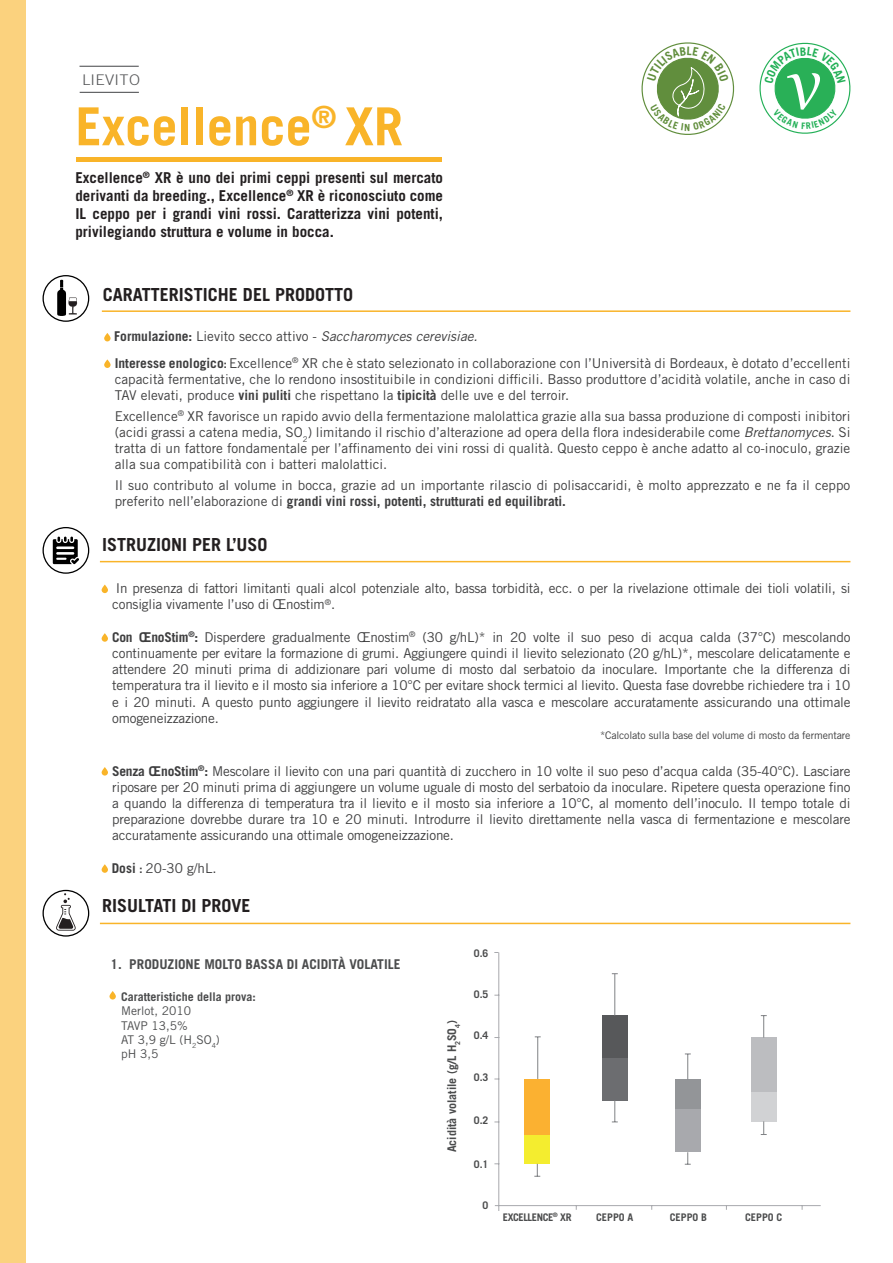
<style>
.page{position:relative;width:893px;height:1263px;background:#fff}
.page>*{position:absolute;margin:0;border:0;box-sizing:border-box;transform-origin:0 0}
.t1{font:700 52.5px "Trade Gothic LT Std";color:#f9b429}
.t2{font:700 18px "Trade Gothic LT Std";color:#231f20}
.t3{font:700 15px/18px "Trade Gothic LT Std";color:#231f20;text-align:justify}
.t4{font:300 14.7px "Trade Gothic LT Std";letter-spacing:.02em;color:#57585a;scale:1.12 1}
.t5{font:13.5px/16.2px "Trade Gothic LT Std";letter-spacing:-.015em;color:#3e3e3f;text-align:justify}
.t6{font:italic 13.5px "Trade Gothic LT Std";color:#3e3e3f}
.t7{font:700 13.5px "Trade Gothic LT Std";color:#4b4c4d}
.t8{font:700 12px "Trade Gothic LT Std";color:#4b4c4d}
.t9{font:12px "Trade Gothic LT Std";color:#4b4c4d}
.t10{font:10.5px "Trade Gothic LT Std";letter-spacing:-.015em;color:#3e3e3f}
.t11{font:700 10.5px "Trade Gothic LT Std";color:#4b4c4d}
.t12{font:700 10.5px "Trade Gothic LT Std";letter-spacing:-.04em;color:#4b4c4d}
.s1{font-weight:700;font-style:normal}
.s2{font-style:normal}
.s3{font-weight:700}
.s4{font-family:"Trade Gothic LT Std Bd Cn 20"}
.s5{font-style:italic}
</style>
<div class="page">
<div style="left:0;top:0;width:26px;height:1263px;background:#fbd27e"></div>
<svg style="left:104px;top:333px;width:7px;height:8px"></svg>
<svg style="left:104px;top:359px;width:7px;height:9px"></svg>
<svg style="left:43px;top:275px;width:46px;height:47px"></svg>
<hr style="left:102px;top:310px;width:748px;height:2px;background:#f9b429">
<div style="left:102px;top:585px;width:6px;height:8px;background:#f9b429;border-radius:3px"></div>
<svg style="left:102px;top:633px;width:6px;height:9px"></svg>
<svg style="left:102px;top:767px;width:6px;height:8px"></svg>
<svg style="left:102px;top:864px;width:6px;height:9px"></svg>
<svg style="left:43px;top:527px;width:46px;height:47px"></svg>
<hr style="left:100px;top:561px;width:750px;height:1px;background:#f9b429">
<hr style="left:100px;top:923px;width:750px;height:1px;background:#f9b429">
<svg style="left:43px;top:890px;width:46px;height:46px"></svg>
<hr style="left:498px;top:952px;width:1px;height:259px;background:#a8a9ad">
<hr style="left:495px;top:1205px;width:326px;height:1px;background:#a8a9ad">
<div style="left:524px;top:1134px;width:26px;height:30px;background:#f4ed2f"></div>
<div style="left:524px;top:1079px;width:26px;height:55px;background:#fbb131"></div>
<hr style="left:537px;top:1037px;width:1px;height:42px;background:#808285">
<svg style="left:534px;top:1164px;width:6px;height:13px"></svg>
<div style="left:602px;top:1015px;width:26px;height:43px;background:#57585a"></div>
<div style="left:602px;top:1058px;width:26px;height:42px;background:#6c6d70"></div>
<hr style="left:614px;top:974px;width:1px;height:41px;background:#808285">
<svg style="left:612px;top:1100px;width:6px;height:22px"></svg>
<div style="left:675px;top:1079px;width:26px;height:30px;background:#939598"></div>
<div style="left:675px;top:1109px;width:26px;height:43px;background:#a8a9ad"></div>
<svg style="left:685px;top:1053px;width:6px;height:26px"></svg>
<svg style="left:685px;top:1152px;width:6px;height:13px"></svg>
<div style="left:751px;top:1037px;width:26px;height:55px;background:#bcbdc0"></div>
<div style="left:751px;top:1092px;width:26px;height:29px;background:#d1d2d4"></div>
<svg style="left:761px;top:1015px;width:6px;height:22px"></svg>
<svg style="left:761px;top:1121px;width:6px;height:14px"></svg>
<svg style="left:109px;top:991px;width:7px;height:8px"></svg>
<hr style="left:76px;top:157px;width:366px;height:4px;background:#f9b429">
<hr style="left:80px;top:66px;width:59px;height:1px;background:#57585a">
<hr style="left:80px;top:92px;width:59px;height:1px;background:#57585a">
<svg style="left:641px;top:42px;width:93px;height:93px"></svg>
<svg style="left:759px;top:42px;width:91px;height:92px"></svg>
<p class="t4" style="left:82px;top:71px;width:53px">LIEVITO</p>
<p class="t1" style="left:75px;top:94px;width:329px">Excellence<sup>®</sup> XR</p>
<p class="t3" style="left:75px;top:168px;width:369px">Excellence<sup>®</sup> XR è uno dei primi ceppi presenti sul mercato derivanti da breeding., Excellence<sup>®</sup> XR è riconosciuto come IL ceppo per i grandi vini rossi. Caratterizza vini potenti, privilegiando struttura e volume in bocca.</p>
<p class="t2" style="left:103px;top:284px;width:252px">CARATTERISTICHE DEL PRODOTTO</p>
<p class="t6" style="left:114px;top:328px;width:365px"><span class="s1">Formulazione:</span> <span class="s2">Lievito secco attivo -</span> Saccharomyces cerevisiae.</p>
<p class="t5" style="left:115px;top:355px;width:737px"><span class="s3">Interesse enologico</span><span class="s4">:</span> Excellence<sup>®</sup> XR che è stato selezionato in collaborazione con l’Università di Bordeaux, è dotato d’eccellenti capacità fermentative, che lo rendono insostituibile in condizioni difficili. Basso produttore d’acidità volatile, anche in caso di TAV elevati, produce <span class="s3">vini puliti</span> che rispettano la <span class="s3">tipicità</span> delle uve e del terroir.</p>
<p class="t5" style="left:115px;top:408px;width:737px">Excellence<sup>®</sup> XR favorisce un rapido avvio della fermentazione malolattica grazie alla sua bassa produzione di composti inibitori (acidi grassi a catena media, SO<sub>2</sub>) limitando il rischio d’alterazione ad opera della flora indesiderabile come <span class="s5">Brettanomyces</span>. Si tratta di un fattore fondamentale per l’affinamento dei vini rossi di qualità. Questo ceppo è anche adatto al co-inoculo, grazie alla sua compatibilità con i batteri malolattici.</p>
<p class="t5" style="left:115px;top:477px;width:737px">Il suo contributo al volume in bocca, grazie ad un importante rilascio di polisaccaridi, è molto apprezzato e ne fa il ceppo preferito nell’elaborazione di <span class="s3">grandi vini rossi, potenti, strutturati ed equilibrati.</span></p>
<p class="t2" style="left:102px;top:533px;width:167px">ISTRUZIONI PER L’USO</p>
<p class="t5" style="left:112px;top:580px;width:740px">In presenza di fattori limitanti quali alcol potenziale alto, bassa torbidità, ecc. o per la rivelazione ottimale dei tioli volatili, si consiglia vivamente l’uso di Œnostim<sup>®</sup>.</p>
<p class="t5" style="left:112px;top:629px;width:740px"><span class="s3">Con ŒnoStim</span><sup>®</sup><span class="s3">:</span> Disperdere gradualmente Œnostim<sup>®</sup> (30 g/hL)* in 20 volte il suo peso di acqua calda (37°C) mescolando continuamente per evitare la formazione di grumi. Aggiungere quindi il lievito selezionato (20 g/hL)*, mescolare delicatamente e attendere 20 minuti prima di addizionare pari volume di mosto dal serbatoio da inoculare. Importante che la differenza di temperatura tra il lievito e il mosto sia inferiore a 10°C per evitare shock termici al lievito. Questa fase dovrebbe richiedere tra i 10 e i 20 minuti. A questo punto aggiungere il lievito reidratato alla vasca e mescolare accuratamente assicurando una ottimale omogeneizzazione.</p>
<p class="t10" style="left:600px;top:729px;width:252px">*Calcolato sulla base del volume di mosto da fermentare</p>
<p class="t5" style="left:112px;top:762px;width:740px"><span class="s3">Senza ŒnoStim</span><sup>®</sup><span class="s3">:</span> Mescolare il lievito con una pari quantità di zucchero in 10 volte il suo peso d’acqua calda (35-40°C). Lasciare riposare per 20 minuti prima di aggiungere un volume uguale di mosto del serbatoio da inoculare. Ripetere questa operazione fino a quando la differenza di temperatura tra il lievito e il mosto sia inferiore a 10°C, al momento dell’inoculo. Il tempo totale di preparazione dovrebbe durare tra 10 e 20 minuti. Introdurre il lievito direttamente nella vasca di fermentazione e mescolare accuratamente assicurando una ottimale omogeneizzazione.</p>
<p class="t5" style="left:112px;top:860px;width:106px"><span class="s3">Dosi</span> <span class="s4">:</span> 20-30 g/hL.</p>
<p class="t2" style="left:102px;top:895px;width:150px">RISULTATI DI PROVE</p>
<p class="t7" style="left:111px;top:955px;width:291px">1. PRODUZIONE MOLTO BASSA DI ACIDITÀ VOLATILE</p>
<p class="t8" style="left:121px;top:989px;width:136px">Caratteristiche della prova:</p>
<p class="t9" style="left:121px;top:1004px;width:71px">Merlot, 2010</p>
<p class="t9" style="left:121px;top:1018px;width:68px">TAVP 13,5%</p>
<p class="t9" style="left:121px;top:1032px;width:100px">AT 3,9 g/L (H<sub>2</sub>SO<sub>4</sub>)</p>
<p class="t9" style="left:121px;top:1047px;width:39px">pH 3,5</p>
<p class="t8" style="left:445px;top:1152px;width:134px;rotate:-90deg">Acidità volatile (g/L H<sub>2</sub>SO<sub>4</sub>)</p>
<p class="t11" style="left:474px;top:947px;width:16px">0.6</p>
<p class="t11" style="left:474px;top:987px;width:16px">0.5</p>
<p class="t11" style="left:474px;top:1029px;width:16px">0.4</p>
<p class="t11" style="left:474px;top:1071px;width:16px">0.3</p>
<p class="t11" style="left:474px;top:1114px;width:16px">0.2</p>
<p class="t11" style="left:474px;top:1157px;width:16px">0.1</p>
<p class="t11" style="left:483px;top:1199px;width:7px">0</p>
<p class="t12" style="left:503px;top:1210px;width:70px">EXCELLENCE<sup>®</sup> XR</p>
<p class="t11" style="left:596px;top:1210px;width:39px">CEPPO A</p>
<p class="t11" style="left:670px;top:1210px;width:39px">CEPPO B</p>
<p class="t11" style="left:745px;top:1210px;width:39px">CEPPO C</p>
</div>
